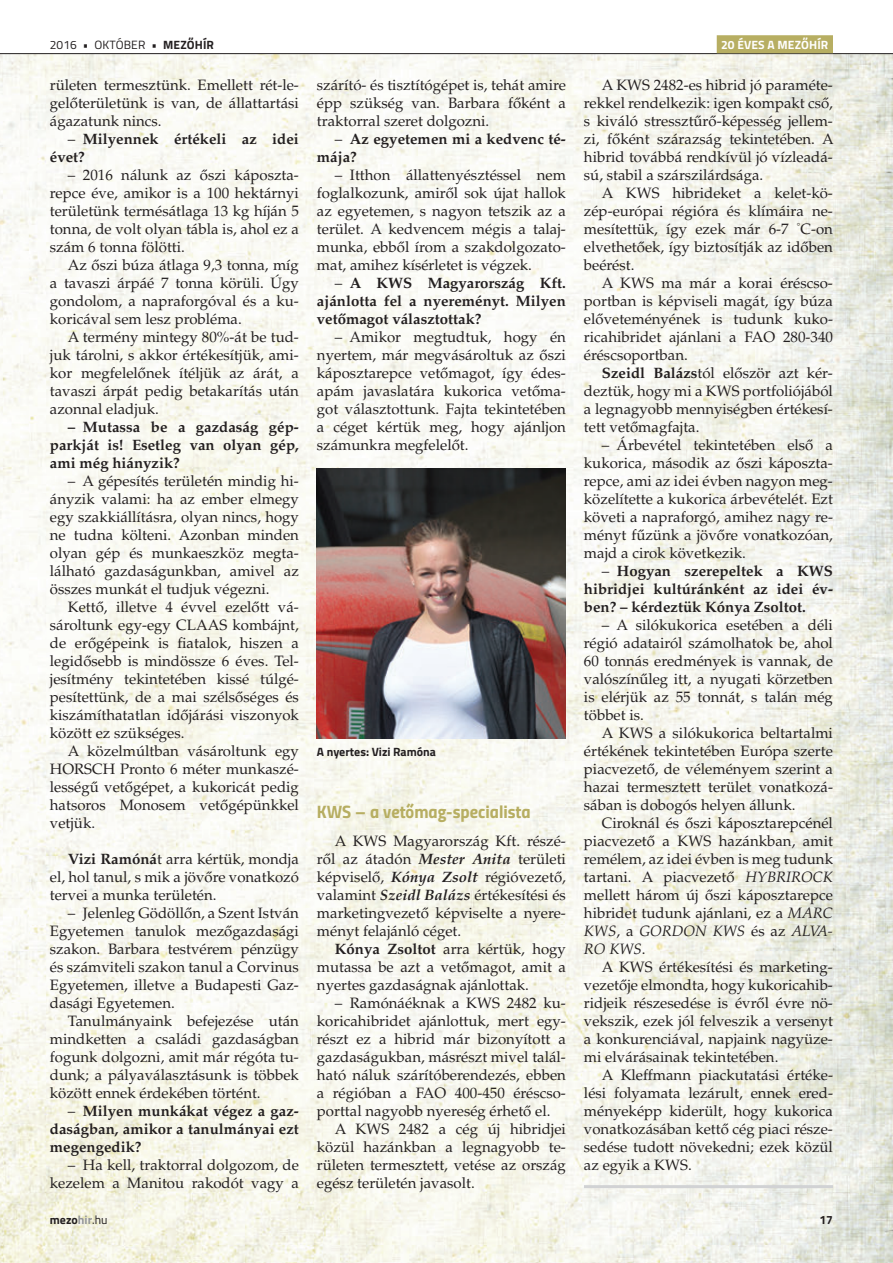
<style>
.page{position:relative;width:893px;height:1263px;background:#fff}
.page>*{position:absolute;margin:0;border:0;box-sizing:border-box;transform-origin:0 0}
.t1{font:18px "Titillium Bold Upright";color:#b7ae62}
.t2{font:15px/18px "Palatino LT Std";color:#231f20;text-align:justify}
.t3{font:700 15px/18px "Palatino LT Std";color:#231f20;text-align:justify}
.t4{font:700 12px "Titillium";color:#231f20}
.t5{font:12px "Titillium";letter-spacing:.01em;color:#231f20}
.t6{font:700 12px "Titillium";letter-spacing:.01em;color:#fff}
.s1{font-weight:700}
.s2{font-weight:400}
.s3{font-weight:700;font-style:italic}
.s4{font-style:italic}
.s5{color:#939598}
</style>
<div class="page">
<img style="left:0;top:54px;width:893px;height:1209px">
<hr style="left:0;top:53px;width:893px;height:1px;background:#231f20">
<div style="left:717px;top:35px;width:116px;height:18px;background:#b7ae62"></div>
<hr style="left:584px;top:1185px;width:249px;height:3px;background:#d1d2d4">
<img style="left:317px;top:468px;width:249px;height:270px">
<svg style="left:178px;top:637px;width:8px;height:11px"></svg>
<p class="t5" style="left:50px;top:36px;width:166px">2016 • OKTÓBER • <span class="s1">MEZŐHÍR</span></p>
<p class="t2" style="left:50px;top:76px;width:251px">rületen termesztünk. Emellett rét-le&shy;gelőterületünk is van, de állattartási ágazatunk nincs.</p>
<p class="t3" style="left:50px;top:130px;width:251px;text-indent:18px"><span class="s2">–</span> Milyennek értékeli az idei évet?</p>
<p class="t2" style="left:50px;top:166px;width:251px;text-indent:18px">– 2016 nálunk az őszi káposzta&shy;repce éve, amikor is a 100 hektárnyi területünk termésátlaga 13 kg híján 5 tonna, de volt olyan tábla is, ahol ez a szám 6 tonna fölötti.</p>
<p class="t2" style="left:50px;top:256px;width:251px;text-indent:18px">Az őszi búza átlaga 9,3 tonna, míg a tavaszi árpáé 7 tonna körüli. Úgy gondolom, a napraforgóval és a ku&shy;koricával sem lesz probléma.</p>
<p class="t2" style="left:50px;top:328px;width:251px;text-indent:18px">A termény mintegy 80%-át be tud&shy;juk tárolni, s akkor értékesítjük, ami&shy;kor megfelelőnek ítéljük az árát, a tavaszi árpát pedig betakarítás után azonnal eladjuk.</p>
<p class="t3" style="left:50px;top:418px;width:251px;text-indent:18px">– Mutassa be a gazdaság gép&shy;parkját is! Esetleg van olyan gép, ami még hiányzik?</p>
<p class="t2" style="left:50px;top:472px;width:251px;text-indent:18px">– A gépesítés területén mindig hi&shy;ányzik valami: ha az ember elmegy egy szakkiállításra, olyan nincs, hogy ne tudna költeni. Azonban minden olyan gép és munkaeszköz megta&shy;lálható gazdaságunkban, amivel az összes munkát el tudjuk végezni.</p>
<p class="t2" style="left:50px;top:598px;width:251px;text-indent:18px">Kettő, illetve 4 évvel ezelőtt vá&shy;sároltunk egy-egy CLAAS kombájnt, de erőgépeink is atalok, hiszen a legidősebb is mindössze 6 éves. Tel&shy;jesítmény tekintetében kissé túlgé&shy;pesítettünk, de a mai szélsőséges és kiszámíthatatlan időjárási viszonyok között ez szükséges.</p>
<p class="t2" style="left:50px;top:742px;width:251px;text-indent:18px">A közelmúltban vásároltunk egy HORSCH Pronto 6 méter munkaszé&shy;lességű vetőgépet, a kukoricát pedig hatsoros Monosem vetőgépünkkel vetjük.</p>
<p class="t2" style="left:50px;top:850px;width:250px;text-indent:18px"><span class="s1">Vizi Ramóná</span>t arra kértük, mondja el, hol tanul, s mik a jövőre vonatkozó tervei a munka területén.</p>
<p class="t2" style="left:50px;top:904px;width:251px;text-indent:18px">– Jelenleg Gödöllőn, a Szent István Egyetemen tanulok mezőgazdasági szakon. Barbara testvérem pénzügy és számviteli szakon tanul a Corvinus Egyetemen, illetve a Budapesti Gaz&shy;dasági Egyetemen.</p>
<p class="t2" style="left:50px;top:1012px;width:251px;text-indent:18px">Tanulmányaink befejezése után mindketten a családi gazdaságban fogunk dolgozni, amit már régóta tu&shy;dunk; a pályaválasztásunk is többek között ennek érdekében történt.</p>
<p class="t3" style="left:50px;top:1102px;width:251px;text-indent:18px"><span class="s2">–</span> Milyen munkákat végez a gaz&shy;daságban, amikor a tanulmányai ezt megengedik?</p>
<p class="t2" style="left:50px;top:1156px;width:251px;text-align:right">– Ha kell, traktorral dolgozom, de kezelem a Manitou rakodót vagy a</p>
<p class="t2" style="left:317px;top:76px;width:251px">szárító- és tisztítógépet is, tehát amire épp szükség van. Barbara főként a traktorral szeret dolgozni.</p>
<p class="t3" style="left:317px;top:130px;width:250px;text-indent:18px"><span class="s2">–</span> Az egyetemen mi a kedvenc té&shy;mája?</p>
<p class="t2" style="left:317px;top:166px;width:251px;text-indent:18px">– Itthon állattenyésztéssel nem foglalkozunk, amiről sok újat hallok az egyetemen, s nagyon tetszik az a terület. A kedvencem mégis a talaj&shy;munka, ebből írom a szakdolgozato&shy;mat, amihez kísérletet is végzek.</p>
<p class="t3" style="left:317px;top:274px;width:251px;text-indent:18px"><span class="s2">–</span> A KWS Magyarország Kft. ajánlotta fel a nyereményt. Milyen vetőmagot választottak?</p>
<p class="t2" style="left:317px;top:328px;width:251px;text-indent:18px">– Amikor megtudtuk, hogy én nyertem, már megvásároltuk az őszi káposztarepce vetőmagot, így édes&shy;apám javaslatára kukorica vetőma&shy;got választottunk. Fajta tekintetében a céget kértük meg, hogy ajánljon számunkra megfelelőt.</p>
<p class="t4" style="left:317px;top:743px;width:121px">A nyertes: Vizi Ramóna</p>
<p class="t1" style="left:317px;top:798px;width:215px">KWS – a vetőmag-specialista</p>
<p class="t2" style="left:317px;top:832px;width:251px;text-indent:18px">A KWS Magyarország Kft. részé&shy;ről az átadón <span class="s3">Mester Anita</span> területi képviselő, <span class="s3">Kónya Zsolt</span> régióvezető, valamint <span class="s3">Szeidl Balázs</span> értékesítési és marketingvezető képviselte a nyere&shy;ményt felajánló céget.</p>
<p class="t2" style="left:317px;top:940px;width:250px;text-indent:18px"><span class="s1">Kónya Zsoltot</span> arra kértük, hogy mutassa be azt a vetőmagot, amit a nyertes gazdaságnak ajánlottak.</p>
<p class="t2" style="left:317px;top:994px;width:251px;text-indent:18px">– Ramónáéknak a KWS 2482 ku&shy;koricahibridet ajánlottuk, mert egy&shy;részt ez a hibrid már bizonyított a gazdaságukban, másrészt mivel talál&shy;ható náluk szárítóberendezés, ebben a régióban a FAO 400-450 éréscso&shy;porttal nagyobb nyereség érhető el.</p>
<p class="t2" style="left:317px;top:1120px;width:251px;text-indent:18px">A KWS 2482 a cég új hibridjei közül hazánkban a legnagyobb te&shy;rületen termesztett, vetése az ország egész területén javasolt.</p>
<p class="t6" style="left:721px;top:35px;width:109px">20 ÉVES A MEZŐHÍR</p>
<p class="t2" style="left:584px;top:76px;width:251px;text-indent:18px">A KWS 2482-es hibrid jó paraméte&shy;rekkel rendelkezik: igen kompakt cső, s kiváló stressztűrő-képesség jellem&shy;zi, főként szárazság tekintetében. A hibrid továbbá rendkívül jó vízleadá&shy;sú, stabil a szárszilárdsága.</p>
<p class="t2" style="left:584px;top:184px;width:251px;text-indent:18px">A KWS hibrideket a kelet-kö&shy;zép-európai régióra és klímáira ne&shy;mesítettük, így ezek már 6-7 <sup>°</sup>C-on elvethetőek, így biztosítják az időben beérést.</p>
<p class="t2" style="left:584px;top:274px;width:251px;text-indent:18px">A KWS ma már a korai éréscso&shy;portban is képviseli magát, így búza előveteményének is tudunk kuko&shy;ricahibridet ajánlani a FAO 280-340 éréscsoportban.</p>
<p class="t2" style="left:584px;top:364px;width:250px;text-indent:18px"><span class="s1">Szeidl Balázs</span>tól először azt kér&shy;deztük, hogy mi a KWS portfoliójából a legnagyobb mennyiségben értékesí&shy;tett vetőmagfajta.</p>
<p class="t2" style="left:584px;top:436px;width:251px;text-indent:18px">– Árbevétel tekintetében első a kukorica, második az őszi káposzta&shy;repce, ami az idei évben nagyon meg&shy;közelítette a kukorica árbevételét. Ezt követi a napraforgó, amihez nagy re&shy;ményt fűzünk a jövőre vonatkozóan, majd a cirok következik.</p>
<p class="t3" style="left:584px;top:562px;width:251px;text-indent:18px"><span class="s2">–</span> Hogyan szerepeltek a KWS hibridjei kultúránként az idei év&shy;ben? – kérdeztük Kónya Zsoltot.</p>
<p class="t2" style="left:584px;top:616px;width:251px;text-indent:18px">– A silókukorica esetében a déli régió adatairól számolhatok be, ahol 60 tonnás eredmények is vannak, de valószínűleg itt, a nyugati körzetben is elérjük az 55 tonnát, s talán még többet is.</p>
<p class="t2" style="left:584px;top:724px;width:251px;text-indent:18px">A KWS a silókukorica beltartalmi értékének tekintetében Európa szerte piacvezető, de véleményem szerint a hazai termesztett terület vonatkozá&shy;sában is dobogós helyen állunk.</p>
<p class="t2" style="left:584px;top:814px;width:251px;text-indent:18px">Ciroknál és őszi káposztarepcénél piacvezető a KWS hazánkban, amit remélem, az idei évben is meg tudunk tartani. A piacvezető <span class="s4">HYBRIROCK </span>mellett három új őszi káposztarepce hibridet tudunk ajánlani, ez a <span class="s4">MARC KWS</span>, a <span class="s4">GORDON KWS</span> és az <span class="s4">ALVA-RO KWS</span>.</p>
<p class="t2" style="left:584px;top:958px;width:250px;text-indent:18px">A KWS értékesítési és marketing&shy;vezetője elmondta, hogy kukoricahib&shy;ridjeik részesedése is évről évre nö&shy;vekszik, ezek jól felveszik a versenyt a konkurenciával, napjaink nagyüze&shy;mi elvárásainak tekintetében.</p>
<p class="t2" style="left:584px;top:1066px;width:251px;text-indent:18px">A Kleffmann piackutatási értéke&shy;lési folyamata lezárult, ennek ered&shy;ményeképp kiderült, hogy kukorica vonatkozásában kettő cég piaci része&shy;sedése tudott növekedni; ezek közül az egyik a KWS.</p>
<p class="t4" style="left:50px;top:1211px;width:59px">mezo<span class="s5">hir</span><span class="s2">.hu</span></p>
<p class="t4" style="left:819px;top:1211px;width:15px">17</p>
</div>
